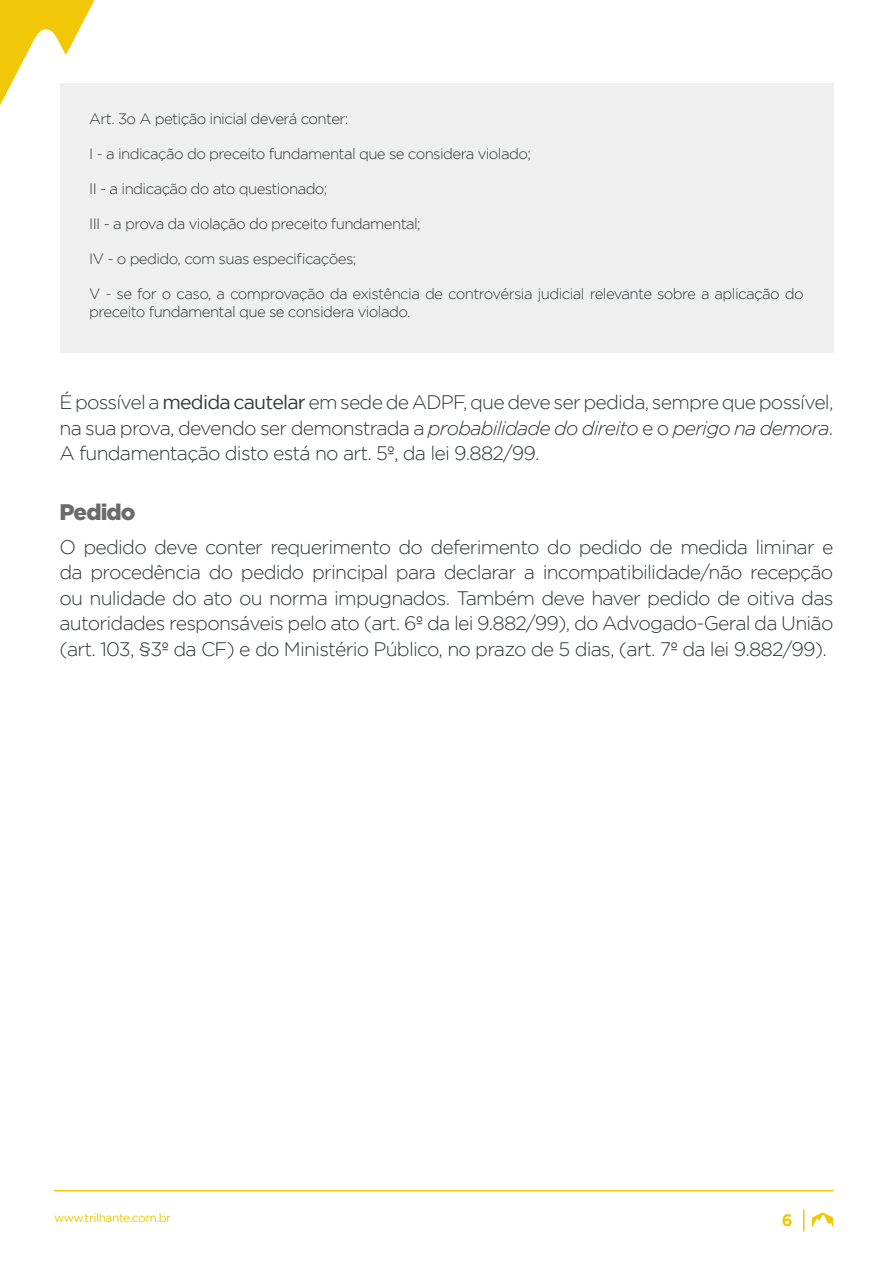
<style>
.page{position:relative;width:893px;height:1263px;background:#fff}
.page>*{position:absolute;margin:0;border:0;box-sizing:border-box;transform-origin:0 0}
.Título_3{font:900 22.5px "Gotham";letter-spacing:-.04em;color:#6b6b6b}
.Parágrafo_Texto{font:300 19.5px/25.5px "Gotham";letter-spacing:-.04em;color:#33373a;text-align:justify}
.t1{font:700 16.5px "Gotham";color:#f0c807}
.t2{font:300 15px/18px "Gotham";letter-spacing:-.04em;color:#33373a}
.t3{font:12px "Gotham";letter-spacing:-.04em;color:#f0c807}
.s1{font-weight:400}
.s2{font-style:italic}
</style>
<div class="page">
<svg style="left:0;top:0;width:95px;height:106px"></svg>
<svg style="left:803px;top:1209px;width:1px;height:22px"></svg>
<svg style="left:811px;top:1212px;width:23px;height:16px"></svg>
<hr style="left:54px;top:1190px;width:779px;height:1px;background:#f0c807">
<div style="left:60px;top:83px;width:773px;height:270px;background:#eeefee"></div>
<p class="t2" style="left:89px;top:109px;width:261px">Art. 3o A petição inicial deverá conter:</p>
<p class="t2" style="left:89px;top:144px;width:443px">I - a indicação do preceito fundamental que se considera violado;</p>
<p class="t2" style="left:89px;top:179px;width:240px">II - a indicação do ato questionado;</p>
<p class="t2" style="left:89px;top:214px;width:333px">III - a prova da violação do preceito fundamental;</p>
<p class="t2" style="left:89px;top:249px;width:269px">IV - o pedido, com suas especificações;</p>
<p class="t2" style="left:89px;top:284px;width:716px">V - se for o caso, a comprovação da existência de controvérsia judicial relevante sobre a aplicação do preceito fundamental que se considera violado.</p>
<p class="Parágrafo_Texto" style="left:60px;top:389px;width:775px">É possível a <span class="s1">medida cautelar</span> em sede de ADPF, que deve ser pedida, sempre que possível, na sua prova, devendo ser demonstrada a <span class="s2">probabilidade do direito</span> e o <span class="s2">perigo na demora</span>.<br>A fundamentação disto está no art. 5º, da lei 9.882/99.</p>
<p class="Título_3" style="left:60px;top:499px;width:78px">Pedido</p>
<p class="Parágrafo_Texto" style="left:60px;top:534px;width:775px">O pedido deve conter requerimento do deferimento do pedido de medida liminar e da procedência do pedido principal para declarar a incompatibilidade/não recepção ou nulidade do ato ou norma impugnados. Também deve haver pedido de oitiva das autoridades responsáveis pelo ato (art. 6º da lei 9.882/99), do Advogado-Geral da União (art. 103, §3º da CF) e do Ministério Público, no prazo de 5 dias, (art. 7º da lei 9.882/99).</p>
<p class="t3" style="left:54px;top:1211px;width:119px">www.trilhante.com.br</p>
<p class="t1" style="left:782px;top:1211px;width:12px">6</p>
</div>
